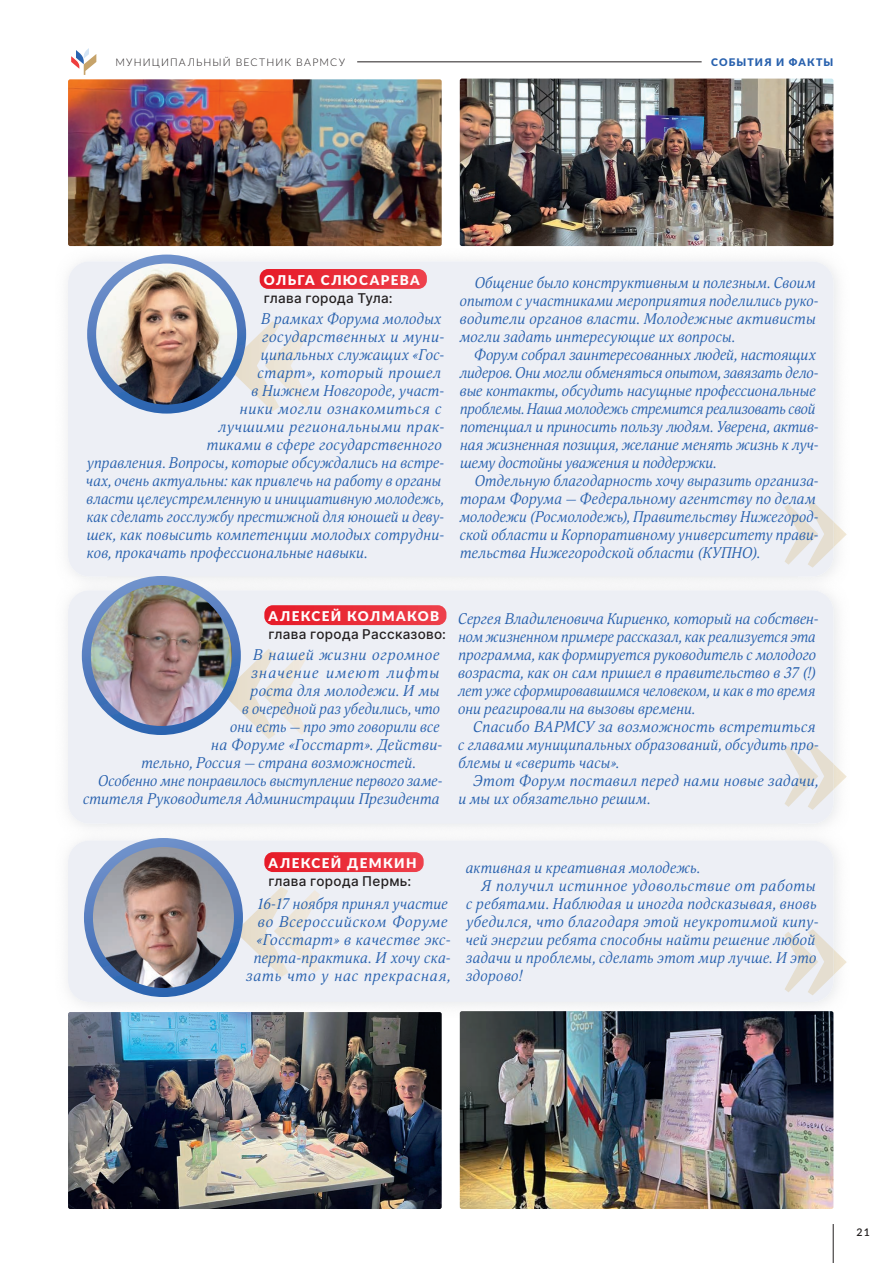
<style>
.page{position:relative;width:893px;height:1263px;background:#fff}
.page>*{position:absolute;margin:0;border:0;box-sizing:border-box;transform-origin:0 0}
.t1{font:italic 15px/18px "Orbi";letter-spacing:.015em;color:#2861ae}
.t2{font:italic 15px/18px "Orbi";letter-spacing:-.005em;color:#2861ae}
.t3{font:italic 15px/18px "Orbi";letter-spacing:.035em;color:#2861ae;text-align:right}
.t4{font:italic 15px "Orbi";letter-spacing:.04em;color:#2861ae}
.t5{font:italic 15px "Orbi";letter-spacing:.045em;color:#2861ae}
.t6{font:italic 15px "Orbi";letter-spacing:.08em;color:#2861ae}
.t7{font:13.5px "Inter V";letter-spacing:.025em;color:#231f20}
.t8{font:900 13.5px "Lato";letter-spacing:.1em;color:#fff}
.t9{font:300 10.5px "Lato";letter-spacing:.11em;color:#231f20}
.t10{font:900 10.5px "Lato";letter-spacing:.105em;color:#2861ae}
.t11{font:600 10.5px "Lato";color:#231f20}
</style>
<div class="page">
<hr style="left:357px;top:62px;width:345px;height:1px;background:#231f20">
<img style="left:67px;top:254px;width:771px;height:43px">
<img style="left:107px;top:576px;width:691px;height:1px">
<div style="left:68px;top:261px;width:765px;height:315px;background:#edeff5;border-radius:21px"></div>
<div style="left:71px;top:577px;width:763px;height:16px;background:#f5f5f6"></div>
<div style="left:68px;top:590px;width:765px;height:234px;background:#edeff5;border-radius:21px"></div>
<div style="left:68px;top:840px;width:765px;height:162px;background:#edeff5;border-radius:21px"></div>
<svg style="left:226px;top:321px;width:85px;height:90px"></svg>
<svg style="left:222px;top:649px;width:85px;height:90px"></svg>
<svg style="left:235px;top:887px;width:85px;height:90px"></svg>
<img style="left:833px;top:521px;width:14px;height:26px">
<svg style="left:784px;top:501px;width:49px;height:67px"></svg>
<img style="left:833px;top:764px;width:14px;height:26px">
<svg style="left:784px;top:744px;width:49px;height:66px"></svg>
<img style="left:833px;top:949px;width:14px;height:26px">
<svg style="left:784px;top:929px;width:49px;height:66px"></svg>
<svg style="left:260px;top:269px;width:167px;height:20px;background:#e9313d"></svg>
<svg style="left:264px;top:605px;width:182px;height:20px;background:#e9323e"></svg>
<svg style="left:264px;top:852px;width:160px;height:20px;background:#e9333f"></svg>
<img style="left:92px;top:259px;width:150px;height:150px;border-radius:75px">
<div style="left:87px;top:255px;width:159px;height:159px;border:9px solid #fff;border-radius:50%"></div>
<img style="left:86px;top:580px;width:150px;height:150px;border-radius:75px">
<div style="left:82px;top:576px;width:159px;height:159px;border:9px solid #fff;border-radius:50%"></div>
<img style="left:88px;top:842px;width:150px;height:150px;border-radius:75px">
<div style="left:84px;top:838px;width:159px;height:159px;border:9px solid #fff;border-radius:50%"></div>
<img style="left:68px;top:1012px;width:374px;height:197px">
<img style="left:68px;top:79px;width:374px;height:167px">
<img style="left:460px;top:1011px;width:373px;height:198px">
<img style="left:460px;top:79px;width:373px;height:167px">
<svg style="left:71px;top:48px;width:25px;height:27px"></svg>
<hr style="left:833px;top:1224px;width:1px;height:39px;background:#231f20">
<p class="t9" style="left:115px;top:55px;width:231px">МУНИЦИПАЛЬНЫЙ ВЕСТНИК ВАРМСУ</p>
<p class="t10" style="left:711px;top:54px;width:124px">СОБЫТИЯ И ФАКТЫ</p>
<p class="t8" style="left:264px;top:270px;width:157px">ОЛЬГА СЛЮСАРЕВА</p>
<p class="t7" style="left:264px;top:288px;width:130px">глава города Тула:</p>
<p class="t1" style="left:261px;top:310px;width:182px">В рамках Форума молодых</p>
<p class="t3" style="left:262px;top:328px;width:184px">государственных и муни-</p>
<p class="t1" style="left:260px;top:346px;width:185px">ципальных служащих «Гос-</p>
<p class="t3" style="left:257px;top:364px;width:185px">старт», который прошел</p>
<p class="t1" style="left:251px;top:382px;width:194px">в Нижнем Новгороде, участ-</p>
<p class="t4" style="left:240px;top:399px;width:203px">ники могли ознакомиться с</p>
<p class="t4" style="left:218px;top:417px;width:227px">лучшими региональными прак-</p>
<p class="t1" style="left:206px;top:436px;width:237px">тиками в сфере государственного</p>
<p class="t1" style="left:87px;top:454px;width:359px">управления. Вопросы, которые обсуждались на встре-</p>
<p class="t1" style="left:86px;top:472px;width:356px">чах, очень актуальны: как привлечь на работу в органы</p>
<p class="t1" style="left:86px;top:490px;width:359px">власти целеустремленную и инициативную молодежь,</p>
<p class="t1" style="left:87px;top:508px;width:359px">как сделать госслужбу престижной для юношей и деву-</p>
<p class="t1" style="left:86px;top:526px;width:359px">шек, как повысить компетенции молодых сотрудни-</p>
<p class="t1" style="left:87px;top:544px;width:282px">ков, прокачать профессиональные навыки.</p>
<p class="t1" style="left:459px;top:274px;width:360px;text-indent:15px">Общение было конструктивным и полезным. Своим опытом с участниками мероприятия поделились руко&shy;водители органов власти. Молодежные активисты могли задать интересующие их вопросы.</p>
<p class="t2" style="left:459px;top:346px;width:360px;text-indent:15px">Форум собрал заинтересованных людей, настоящих лидеров. Они могли обменяться опытом, завязать дело&shy;вые контакты, обсудить насущные профессиональные проблемы. Наша молодежь стремится реализовать свой потенциал и приносить пользу людям. Уверена, актив&shy;ная жизненная позиция, желание менять жизнь к луч&shy;шему достойны уважения и поддержки.</p>
<p class="t1" style="left:459px;top:472px;width:360px;text-indent:15px">Отдельную благодарность хочу выразить организа&shy;торам Форума — Федеральному агентству по делам молодежи (Росмолодежь), Правительству Нижегород&shy;ской области и Корпоративному университету прави&shy;тельства Нижегородской области (КУПНО).</p>
<p class="t8" style="left:269px;top:606px;width:172px">АЛЕКСЕЙ КОЛМАКОВ</p>
<p class="t7" style="left:269px;top:624px;width:179px">глава города Рассказово:</p>
<p class="t5" style="left:253px;top:645px;width:188px">В нашей жизни огромное</p>
<p class="t6" style="left:251px;top:663px;width:189px">значение имеют лифты</p>
<p class="t1" style="left:250px;top:682px;width:190px">роста для молодежи. И мы</p>
<p class="t1" style="left:242px;top:700px;width:199px">в очередной раз убедились, что</p>
<p class="t1" style="left:230px;top:718px;width:211px">они есть — про это говорили все</p>
<p class="t1" style="left:211px;top:736px;width:233px">на Форуме «Госстарт». Действи-</p>
<p class="t1" style="left:141px;top:754px;width:275px">тельно, Россия — страна возможностей.</p>
<p class="t1" style="left:98px;top:772px;width:346px">Особенно мне понравилось выступление первого заме-</p>
<p class="t1" style="left:83px;top:790px;width:358px">стителя Руководителя Администрации Президента</p>
<p class="t1" style="left:458px;top:610px;width:362px">Сергея Владиленовича Кириенко, который на собствен&shy;ном жизненном примере рассказал, как реализуется эта программа, как формируется руководитель с молодого возраста, как он сам пришел в правительство в 37 (!) лет уже сформировавшимся человеком, и как в то время они реагировали на вызовы времени.</p>
<p class="t1" style="left:458px;top:718px;width:362px;text-indent:15px">Спасибо ВАРМСУ за возможность встретиться с главами муниципальных образований, обсудить про&shy;блемы и «сверить часы».</p>
<p class="t1" style="left:458px;top:772px;width:362px;text-indent:15px">Этот Форум поставил перед нами новые задачи, и мы их обязательно решим.</p>
<p class="t8" style="left:269px;top:853px;width:149px">АЛЕКСЕЙ ДЕМКИН</p>
<p class="t7" style="left:269px;top:871px;width:144px">глава города Пермь:</p>
<p class="t3" style="left:246px;top:894px;width:206px">16-17 ноября принял участие во Всероссийском Форуме «Госстарт» в качестве экс&shy;перта-практика. И хочу ска&shy;зать что у нас прекрасная,</p>
<p class="t1" style="left:465px;top:858px;width:236px">активная и креативная молодежь.</p>
<p class="t4" style="left:481px;top:875px;width:336px">Я получил истинное удовольствие от работы</p>
<p class="t1" style="left:466px;top:894px;width:352px">с ребятами. Наблюдая и иногда подсказывая, вновь</p>
<p class="t3" style="left:466px;top:912px;width:354px">убедился, что благодаря этой неукротимой кипу-</p>
<p class="t1" style="left:465px;top:930px;width:351px">чей энергии ребята способны найти решение любой</p>
<p class="t1" style="left:466px;top:948px;width:351px">задачи и проблемы, сделать этот мир лучше. И это</p>
<p class="t1" style="left:466px;top:966px;width:58px">здорово!</p>
<p class="t11" style="left:857px;top:1225px;width:15px">21</p>
</div>
